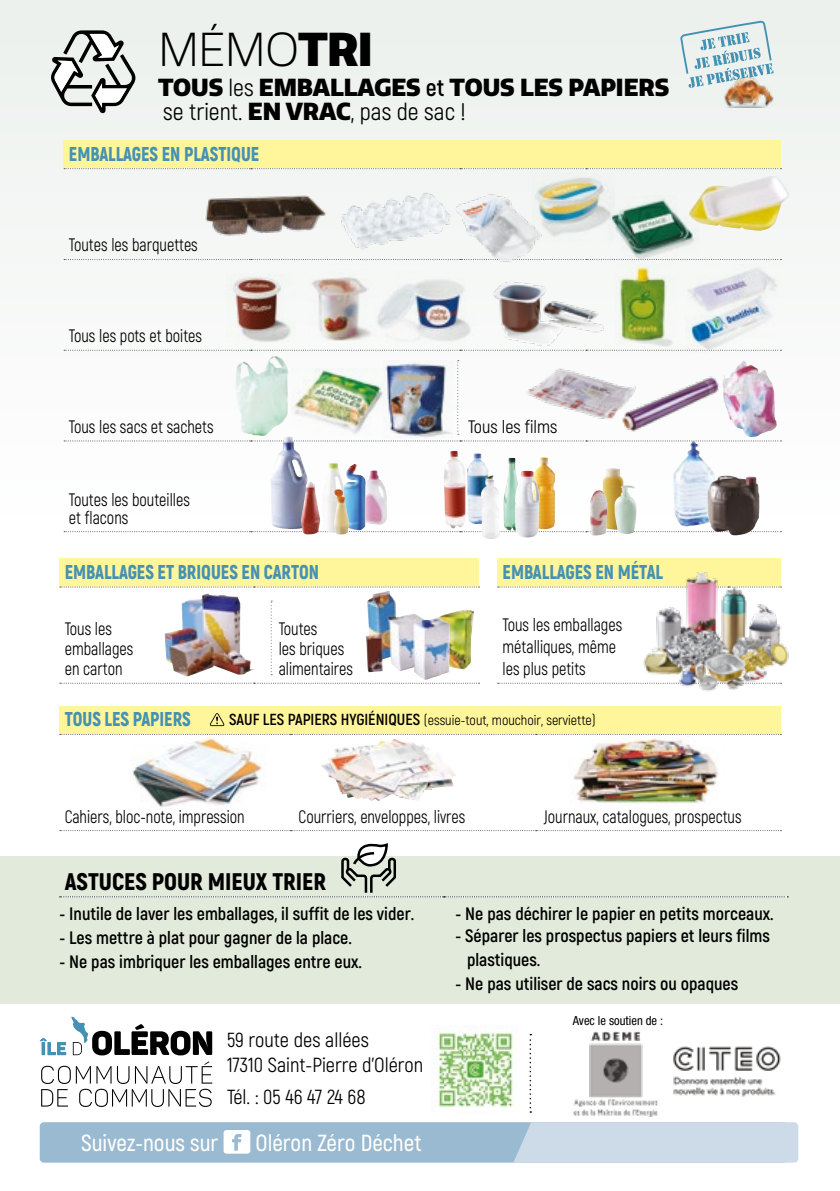
<style>
.page{position:relative;width:840px;height:1191px;background:#fff}
.page>*{position:absolute;margin:0;border:0;box-sizing:border-box;transform-origin:0 0}
.t1{font:300 46.2px "Quatro";color:#000}
.t2{font:900 24px "Quatro";color:#000}
.t3{font:24px "Akrobat";color:#000}
.t4{font:900 24px "Akrobat";color:#000}
.t5{font:600 23.2px "Akrobat";color:#fff}
.t6{font:20.4px/24.4px "Akrobat";color:#000}
.t7{font:900 20px "Akrobat";color:#4591b4;scale:.9 1}
.t8{font:18px/20px "Akrobat";color:#000;scale:.9 1}
.t9{font:700 18px/24px "Akrobat";color:#000}
.t10{font:18px "Akrobat";color:#000}
.t11{font:14px "Akrobat";color:#000}
.t12{font:condensed 12.6px "Helvetica Neue LT Std";color:#000}
.s1{font-weight:900}
.s2{font-family:"Akrobat";font-weight:400}
.s3{font-family:"Akrobat";font-weight:700}
.s4{font-family:"Quatro";font-weight:900}
.s5{font-weight:700;font-size:16px}
</style>
<div class="page">
<div style="left:0;top:0;width:839px;height:525px;background:#f3f6f3"></div>
<img style="left:532px;top:457px;width:23px;height:72px">
<div style="left:0;top:856px;width:839px;height:147px;background:#e2ebdb"></div>
<div style="left:40px;top:1122px;width:746px;height:40px;background:#99bad1;border-radius:4px"></div>
<div style="left:63px;top:140px;width:717px;height:29px;background:#fff69b"></div>
<svg style="left:64px;top:168px;width:717px;height:1px"></svg>
<svg style="left:64px;top:259px;width:717px;height:1px"></svg>
<svg style="left:64px;top:350px;width:717px;height:1px"></svg>
<svg style="left:64px;top:531px;width:717px;height:1px"></svg>
<div style="left:59px;top:558px;width:419px;height:29px;background:#fff69b"></div>
<svg style="left:60px;top:586px;width:419px;height:1px"></svg>
<svg style="left:60px;top:682px;width:419px;height:1px"></svg>
<div style="left:497px;top:558px;width:283px;height:29px;background:#fff69b"></div>
<svg style="left:497px;top:586px;width:141px;height:1px"></svg>
<svg style="left:497px;top:682px;width:140px;height:1px"></svg>
<svg style="left:41px;top:1061px;width:171px;height:46px"></svg>
<svg style="left:40px;top:1016px;width:172px;height:39px"></svg>
<svg style="left:223px;top:1130px;width:27px;height:23px"></svg>
<svg style="left:51px;top:30px;width:84px;height:83px"></svg>
<img style="left:573px;top:1032px;width:85px;height:84px">
<img style="left:673px;top:1046px;width:108px;height:51px">
<svg style="left:529px;top:1033px;width:2px;height:79px"></svg>
<div style="left:513px;top:1122px;width:284px;height:40px;background:#cddbe8"></div>
<svg style="left:59px;top:843px;width:727px;height:54px"></svg>
<img style="left:164px;top:593px;width:90px;height:83px">
<img style="left:450px;top:609px;width:24px;height:60px">
<div style="left:59px;top:706px;width:721px;height:28px;background:#fff69b"></div>
<svg style="left:60px;top:734px;width:721px;height:1px"></svg>
<svg style="left:60px;top:830px;width:721px;height:1px"></svg>
<img style="left:130px;top:723px;width:136px;height:84px">
<img style="left:321px;top:739px;width:135px;height:62px">
<img style="left:570px;top:734px;width:154px;height:70px">
<img style="left:365px;top:591px;width:85px;height:89px">
<img style="left:638px;top:570px;width:151px;height:121px">
<img style="left:615px;top:266px;width:63px;height:85px">
<img style="left:688px;top:268px;width:89px;height:25px">
<img style="left:312px;top:277px;width:58px;height:63px">
<img style="left:378px;top:280px;width:92px;height:60px">
<img style="left:233px;top:277px;width:58px;height:65px">
<img style="left:684px;top:293px;width:90px;height:58px">
<img style="left:321px;top:463px;width:23px;height:70px">
<img style="left:503px;top:458px;width:18px;height:72px">
<img style="left:466px;top:453px;width:22px;height:71px">
<img style="left:672px;top:441px;width:43px;height:85px">
<img style="left:443px;top:451px;width:22px;height:77px">
<img style="left:514px;top:471px;width:25px;height:67px">
<img style="left:480px;top:475px;width:12px;height:29px">
<img style="left:706px;top:475px;width:53px;height:60px">
<img style="left:270px;top:441px;width:37px;height:88px">
<img style="left:365px;top:470px;width:22px;height:55px">
<img style="left:344px;top:464px;width:21px;height:66px">
<img style="left:301px;top:482px;width:19px;height:52px">
<img style="left:334px;top:489px;width:15px;height:45px">
<img style="left:602px;top:468px;width:21px;height:61px">
<img style="left:589px;top:490px;width:18px;height:45px">
<img style="left:614px;top:485px;width:22px;height:49px">
<svg style="left:680px;top:20px;width:93px;height:68px"></svg>
<img style="left:720px;top:73px;width:54px;height:35px">
<img style="left:720px;top:102px;width:53px;height:5px">
<img style="left:205px;top:195px;width:121px;height:41px">
<img style="left:454px;top:194px;width:95px;height:68px">
<img style="left:532px;top:178px;width:76px;height:63px">
<img style="left:608px;top:198px;width:91px;height:62px">
<img style="left:341px;top:193px;width:121px;height:66px">
<img style="left:64px;top:360px;width:717px;height:81px">
<svg style="left:270px;top:600px;width:2px;height:75px"></svg>
<img style="left:488px;top:282px;width:118px;height:68px">
<svg style="left:210px;top:713px;width:14px;height:13px"></svg>
<img style="left:431px;top:1025px;width:83px;height:84px">
<h1 class="t1" style="left:158px;top:23px;width:216px">MÉMO<span class="s1">TRI</span></h1>
<h2 class="t2" style="left:158px;top:73px;width:512px">TOUS <span class="s2">les</span> EMBALLAGES <span class="s3">et</span> TOUS LES PAPIERS</h2>
<h2 class="t3" style="left:163px;top:97px;width:304px">se trient. <span class="s4">EN VRAC</span>, pas de sac !</h2>
<p class="t7" style="left:69px;top:141px;width:213px">EMBALLAGES EN PLASTIQUE</p>
<p class="t8" style="left:69px;top:235px;width:145px">Toutes les barquettes</p>
<p class="t8" style="left:69px;top:326px;width:149px">Tous les pots et boites</p>
<p class="t8" style="left:69px;top:417px;width:162px">Tous les sacs et sachets</p>
<p class="t10" style="left:468px;top:416px;width:91px">Tous les films</p>
<p class="t8" style="left:69px;top:490px;width:136px;line-height:18px">Toutes les bouteilles et flacons</p>
<p class="t7" style="left:65px;top:559px;width:284px">EMBALLAGES ET BRIQUES EN CARTON</p>
<p class="t8" style="left:65px;top:619px;width:78px">Tous les emballages en carton</p>
<p class="t8" style="left:278px;top:619px;width:84px">Toutes<br>les briques alimentaires</p>
<p class="t7" style="left:502px;top:559px;width:180px">EMBALLAGES EN MÉTAL</p>
<p class="t8" style="left:502px;top:614px;width:134px;line-height:22px">Tous les emballages métalliques, même les plus petits</p>
<p class="t7" style="left:65px;top:706px;width:141px">TOUS LES PAPIERS</p>
<p class="t11" style="left:229px;top:711px;width:368px"><span class="s5">SAUF LES PAPIERS HYGIÉNIQUES</span> (essuie-tout, mouchoir, serviette)</p>
<p class="t8" style="left:65px;top:806px;width:201px">Cahiers, bloc-note, impression</p>
<p class="t8" style="left:298px;top:806px;width:187px">Courriers, enveloppes, livres</p>
<p class="t8" style="left:543px;top:806px;width:221px">Journaux, catalogues, prospectus</p>
<h2 class="t4" style="left:65px;top:866px;width:263px">ASTUCES POUR MIEUX TRIER</h2>
<p class="t9" style="left:60px;top:901px;width:356px">- Inutile de laver les emballages, il suffit de les vider.</p>
<p class="t9" style="left:60px;top:925px;width:294px">- Les mettre à plat pour gagner de la place.</p>
<p class="t9" style="left:60px;top:949px;width:304px">- Ne pas imbriquer les emballages entre eux.</p>
<p class="t6" style="left:227px;top:1028px;width:198px">59 route des allées<br>17310 Saint-Pierre d’Oléron</p>
<p class="t6" style="left:227px;top:1085px;width:140px">Tél. : 05 46 47 24 68</p>
<p class="t5" style="left:81px;top:1128px;width:139px">Suivez-nous sur</p>
<p class="t5" style="left:255px;top:1128px;width:167px">Oléron Zéro Déchet</p>
<p class="t9" style="left:455px;top:901px;width:319px">- Ne pas déchirer le papier en petits morceaux.</p>
<p class="t9" style="left:466px;top:923px;width:304px;text-indent:-11px">- Séparer les prospectus papiers et leurs films plastiques.</p>
<p class="t9" style="left:455px;top:971px;width:284px">- Ne pas utiliser de sacs noirs ou opaques</p>
<p class="t12" style="left:572px;top:1013px;width:92px">Avec le soutien de :</p>
</div>
